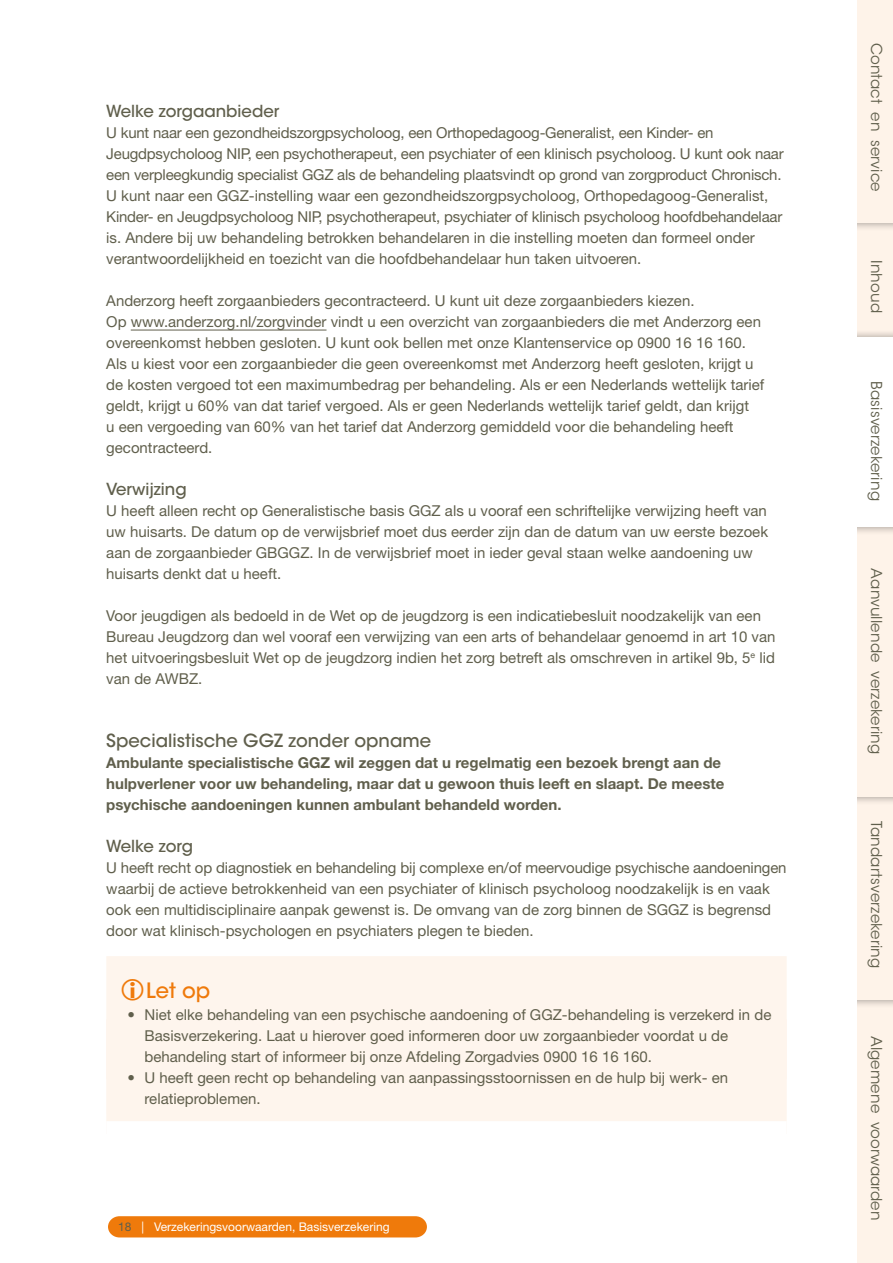
<style>
.page{position:relative;width:893px;height:1263px;background:#fff}
.page>*{position:absolute;margin:0;border:0;box-sizing:border-box;transform-origin:0 0}
.t1{font:500 21px "ITC Avant Garde Std";color:#ef7a0b}
.t2{font:500 18px "ITC Avant Garde Std";color:#605f4c}
.t3{font:500 16.5px "ITC Avant Garde Std";color:#605f4c}
.t4{font:15px/21px "Helvetica Neue LT Std";color:#605f4c}
.t5{font:700 15px/21px "Helvetica Neue LT Std";color:#605f4c}
.t6{font:15px "ITC Avant Garde Std";letter-spacing:.01em;color:#605f4c}
.t7{font:12px "Helvetica Neue LT Std";color:#fff}
.s1{color:#605f4c}
.s2{font-size:16.5px;color:#fef3e9}
</style>
<div class="page">
<hr style="left:131px;top:330px;width:195px;height:1px;background:#605f4c">
<div style="left:106px;top:956px;width:681px;height:158px;background:#fef5ed"></div>
<div style="left:106px;top:1019px;width:681px;height:158px;background:#fef5ed"></div>
<div style="left:106px;top:1121px;width:681px;height:142px;background:#fff"></div>
<div style="left:845px;top:945px;width:48px;height:318px;background:#fef3e9"></div>
<div style="left:845px;top:203px;width:48px;height:161px;background:#fef3e9"></div>
<div style="left:837px;top:0;width:56px;height:231px;background:#000;opacity:.4"></div>
<div style="left:845px;top:0;width:48px;height:222px;background:#fef3e9"></div>
<div style="left:837px;top:763px;width:56px;height:246px;background:#000;opacity:.4"></div>
<div style="left:845px;top:770px;width:48px;height:230px;background:#fef3e9"></div>
<div style="left:845px;top:486px;width:48px;height:310px;background:#fef3e9"></div>
<div style="left:837px;top:330px;width:56px;height:205px;background:#000;opacity:.4"></div>
<div style="left:845px;top:338px;width:48px;height:188px;background:#fff"></div>
<div style="left:829px;top:0;width:28px;height:1263px;background:#fff"></div>
<div style="left:108px;top:1216px;width:319px;height:21px;background:#ef7a0b"></div>
<p class="t3" style="left:106px;top:101px;width:175px">Welke zorgaanbieder</p>
<p class="t4" style="left:106px;top:122px;width:679px">U kunt naar een gezondheidszorgpsycholoog, een Orthopedagoog-Generalist, een Kinder- en Jeugdpsycholoog NIP, een psychotherapeut, een psychiater of een klinisch psycholoog. U kunt ook naar een verpleegkundig specialist GGZ als de behandeling plaatsvindt op grond van zorgproduct Chronisch.<br>U kunt naar een GGZ-instelling waar een gezondheidszorgpsycholoog, Orthopedagoog-Generalist, Kinder- en Jeugdpsycholoog NIP, psychotherapeut, psychiater of klinisch psycholoog hoofdbehandelaar is. Andere bij uw behandeling betrokken behandelaren in die instelling moeten dan formeel onder verantwoordelijkheid en toezicht van die hoofdbehandelaar hun taken uitvoeren.</p>
<p class="t4" style="left:106px;top:290px;width:660px">Anderzorg heeft zorgaanbieders gecontracteerd. U kunt uit deze zorgaanbieders kiezen.<br>Op www.anderzorg.nl/zorgvinder vindt u een overzicht van zorgaanbieders die met Anderzorg een overeenkomst hebben gesloten. U kunt ook bellen met onze Klantenservice op 0900 16 16 160.<br>Als u kiest voor een zorgaanbieder die geen overeenkomst met Anderzorg heeft gesloten, krijgt u de kosten vergoed tot een maximumbedrag per behandeling. Als er een Nederlands wettelijk tarief geldt, krijgt u 60% van dat tarief vergoed. Als er geen Nederlands wettelijk tarief geldt, dan krijgt<br>u een vergoeding van 60% van het tarief dat Anderzorg gemiddeld voor die behandeling heeft gecontracteerd.</p>
<p class="t3" style="left:106px;top:479px;width:82px">Verwijzing</p>
<p class="t4" style="left:106px;top:500px;width:663px">U heeft alleen recht op Generalistische basis GGZ als u vooraf een schriftelijke verwijzing heeft van uw huisarts. De datum op de verwijsbrief moet dus eerder zijn dan de datum van uw eerste bezoek aan de zorgaanbieder GBGGZ. In de verwijsbrief moet in ieder geval staan welke aandoening uw huisarts denkt dat u heeft.</p>
<p class="t4" style="left:106px;top:605px;width:671px">Voor jeugdigen als bedoeld in de Wet op de jeugdzorg is een indicatiebesluit noodzakelijk van een Bureau Jeugdzorg dan wel vooraf een verwijzing van een arts of behandelaar genoemd in art 10 van het uitvoeringsbesluit Wet op de jeugdzorg indien het zorg betreft als omschreven in artikel 9b, 5<sup>e</sup> lid van de AWBZ.</p>
<p class="t2" style="left:106px;top:729px;width:326px">Specialistische GGZ zonder opname</p>
<p class="t5" style="left:106px;top:752px;width:620px">Ambulante specialistische GGZ wil zeggen dat u regelmatig een bezoek brengt aan de hulpverlener voor uw behandeling, maar dat u gewoon thuis leeft en slaapt. De meeste psychische aandoeningen kunnen ambulant behandeld worden.</p>
<p class="t3" style="left:106px;top:836px;width:88px">Welke zorg</p>
<p class="t4" style="left:106px;top:857px;width:682px">U heeft recht op diagnostiek en behandeling bij complexe en/of meervoudige psychische aandoeningen waarbij de actieve betrokkenheid van een psychiater of klinisch psycholoog noodzakelijk is en vaak ook een multidisciplinaire aanpak gewenst is. De omvang van de zorg binnen de SGGZ is begrensd door wat klinisch-psychologen en psychiaters plegen te bieden.</p>
<h1 class="t1" style="left:146px;top:977px;width:66px">Let op</h1>
<p class="t4" style="left:145px;top:1004px;width:628px;text-indent:-17px">• Niet elke behandeling van een psychische aandoening of GGZ-behandeling is verzekerd in de<br>Basisverzekering. Laat u hierover goed informeren door uw zorgaanbieder voordat u de behandeling start of informeer bij onze Afdeling Zorgadvies 0900 16 16 160.</p>
<p class="t4" style="left:145px;top:1067px;width:585px;text-indent:-17px">• U heeft geen recht op behandeling van aanpassingsstoornissen en de hulp bij werk- en relatieproblemen.</p>
<p class="t7" style="left:118px;top:1219px;width:273px"><span class="s1">18</span> | Verzekeringsvoorwaarden, Basisverzekering</p>
<p class="t6" style="left:885px;top:43px;width:151px;rotate:90deg">Contact<span class="s2">_</span>en<span class="s2">_</span>service</p>
<p class="t6" style="left:885px;top:260px;width:54px;rotate:90deg">Inhoud</p>
<p class="t6" style="left:885px;top:381px;width:121px;rotate:90deg">Basisverzekering</p>
<p class="t6" style="left:885px;top:568px;width:187px;rotate:90deg">Aanvullende<span class="s2">_</span>verzekering</p>
<p class="t6" style="left:885px;top:821px;width:149px;rotate:90deg">Tandartsverzekering</p>
<p class="t6" style="left:885px;top:1036px;width:186px;rotate:90deg">Algemene<span class="s2">_</span>voorwaarden</p>
</div>
